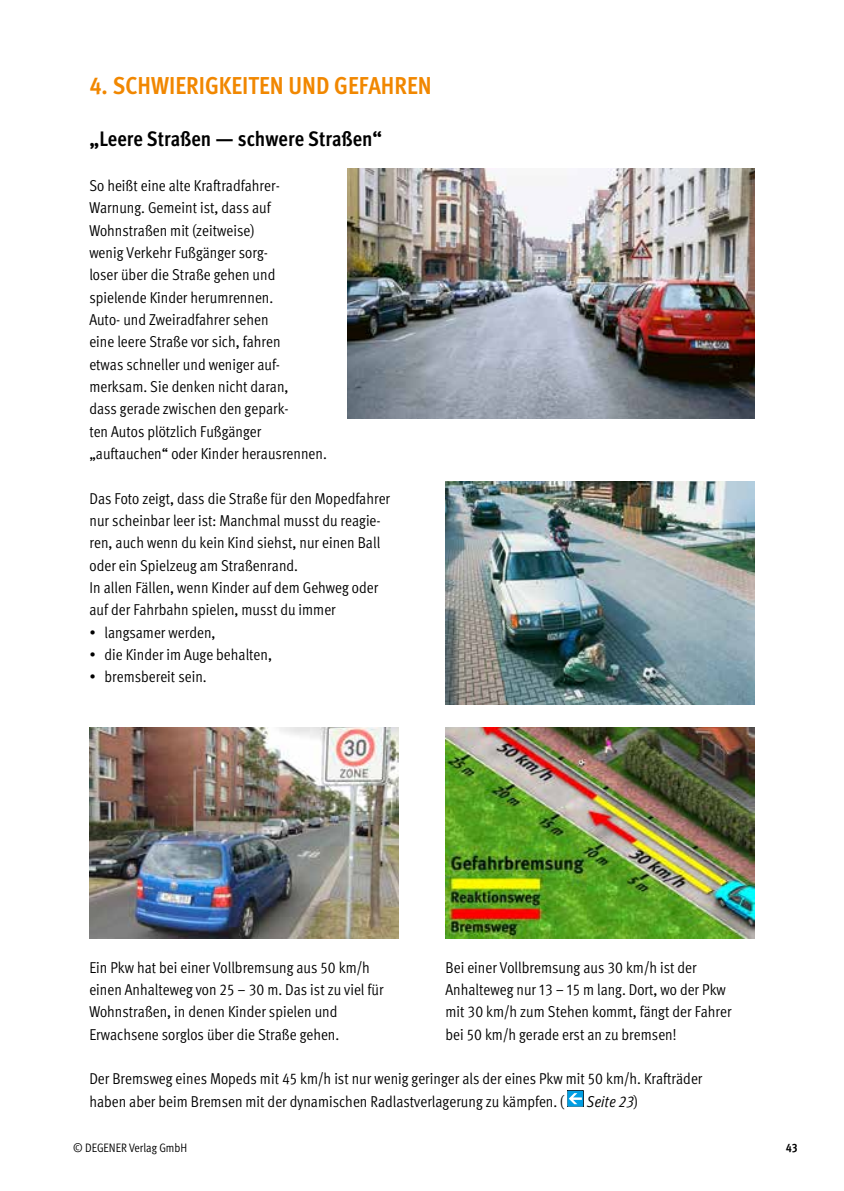
<style>
.page{position:relative;width:844px;height:1191px;background:#fff}
.page>*{position:absolute;margin:0;border:0;box-sizing:border-box;transform-origin:0 0}
.t1{font:700 24.5px "Meta Cond";color:#f18700}
.t2{font:700 21px "Meta Cond";color:#000}
.t3{font:15.75px/22.4px "Meta Cond Normal";color:#000}
.t4{font:italic 15.75px "Meta Cond Normal";color:#000}
.t5{font:12.25px "Meta Cond Normal";color:#000}
.t6{font:12.25px "Meta Cond Bold Expert";color:#000}
.s1{font-family:"Meta Cond Bold Expert";font-weight:400}
.s2{font-family:"Meta Cond Normal Expert"}
.s3{font-family:"Meta Cond Normal Italic Expert";font-style:normal}
.s4{font-style:normal}
</style>
<div class="page">
<img style="left:347px;top:169px;width:407px;height:249px">
<div style="left:567px;top:1090px;width:16px;height:16px;background:#009ee3"></div>
<svg style="left:568px;top:1093px;width:13px;height:11px"></svg>
<img style="left:445px;top:727px;width:309px;height:211px">
<img style="left:89px;top:727px;width:309px;height:211px">
<img style="left:446px;top:481px;width:308px;height:223px">
<h1 class="t1" style="left:89px;top:71px;width:344px"><span class="s1">4</span>. SCHWIERIGKEITEN UND GEFAHREN</h1>
<h2 class="t2" style="left:89px;top:127px;width:294px">„Leere Straßen — schwere Straßen“</h2>
<p class="t3" style="left:89px;top:174px;width:239px">So heißt eine alte Kraftradfahrer-<br>Warnung. Gemeint ist, dass auf<br>Wohnstraßen mit (zeitweise)<br>wenig Verkehr Fußgänger sorg-<br>loser über die Straße gehen und spielende Kinder herumrennen.<br>Auto- und Zweiradfahrer sehen<br>eine leere Straße vor sich, fahren<br>etwas schneller und weniger auf&shy;merksam. Sie denken nicht daran,<br>dass gerade zwischen den gepark-<br>ten Autos plötzlich Fußgänger „auftauchen“ oder Kinder herausrennen.</p>
<p class="t3" style="left:89px;top:487px;width:302px">Das Foto zeigt, dass die Straße für den Mopedfahrer nur scheinbar leer ist: Manchmal musst du reagie&shy;ren, auch wenn du kein Kind siehst, nur einen Ball oder ein Spielzeug am Straßenrand.<br>In allen Fällen, wenn Kinder auf dem Gehweg oder auf der Fahrbahn spielen, musst du immer</p>
<p class="t3" style="left:89px;top:621px;width:127px">• langsamer werden,</p>
<p class="t3" style="left:89px;top:643px;width:184px">• die Kinder im Auge behalten,</p>
<p class="t3" style="left:89px;top:665px;width:119px">• bremsbereit sein.</p>
<p class="t3" style="left:89px;top:956px;width:296px">Ein Pkw hat bei einer Vollbremsung aus <span class="s2">50</span> km/h einen Anhalteweg von <span class="s2">25</span> – <span class="s2">30</span> m. Das ist zu viel für Wohnstraßen, in denen Kinder spielen und Erwachsene sorglos über die Straße gehen.</p>
<p class="t3" style="left:89px;top:1067px;width:614px">Der Bremsweg eines Mopeds mit <span class="s2">45</span> km/h ist nur wenig geringer als der eines Pkw mit <span class="s2">50</span> km/h. Krafträder haben aber beim Bremsen mit der dynamischen Radlastverlagerung zu kämpfen. (</p>
<p class="t3" style="left:445px;top:956px;width:287px">Bei einer Vollbremsung aus <span class="s2">30</span> km/h ist der Anhalteweg nur <span class="s2">13</span> – <span class="s2">15</span> m lang. Dort, wo der Pkw mit <span class="s2">30</span> km/h zum Stehen kommt, fängt der Fahrer bei <span class="s2">50</span> km/h gerade erst an zu bremsen!</p>
<p class="t4" style="left:586px;top:1092px;width:53px">Seite <span class="s3">23</span><span class="s4">)</span></p>
<p class="t5" style="left:73px;top:1141px;width:115px">© DEGENER Verlag GmbH</p>
<p class="t6" style="left:785px;top:1140px;width:13px">43</p>
</div>
